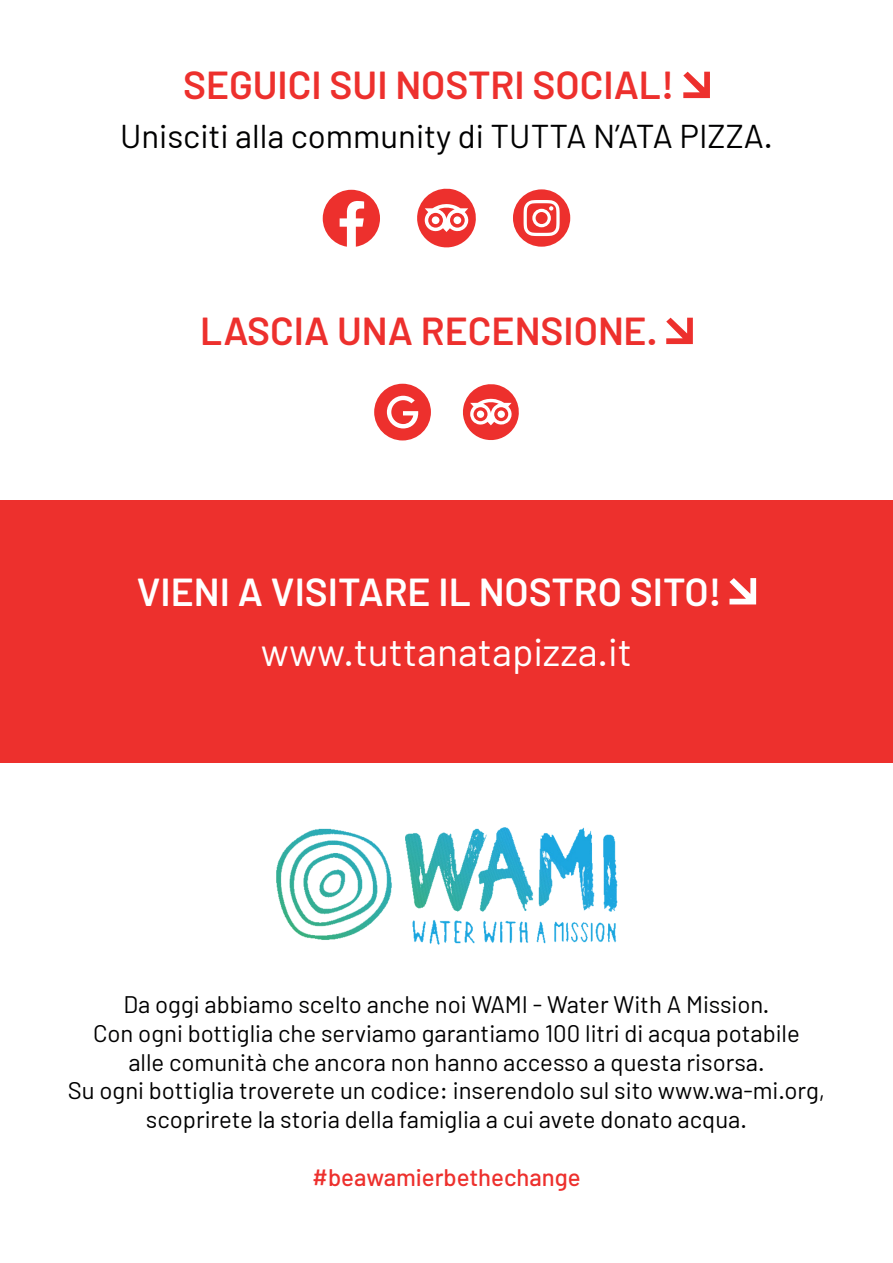
<style>
.page{position:relative;width:893px;height:1263px;background:#fff}
.page>*{position:absolute;margin:0;border:0;box-sizing:border-box;transform-origin:0 0}
.t1{font:600 39px "Barlow";color:#ed302d}
.t2{font:600 39px "Barlow";color:#fff}
.t3{font:39px "Barlow";color:#fff}
.t4{font:33px "Barlow";color:#000001}
.t5{font:24px/28.7px "Barlow";color:#000001;text-align:center}
.t6{font:500 24px "Barlow";color:#ed302d}
</style>
<div class="page">
<svg style="left:666px;top:318px;width:27px;height:26px"></svg>
<div style="left:0;top:500px;width:893px;height:263px;background:#ed302d"></div>
<div style="left:374px;top:384px;width:57px;height:56px;background:#ed302d;border-radius:50%"></div>
<svg style="left:387px;top:396px;width:31px;height:32px"></svg>
<svg style="left:463px;top:384px;width:56px;height:56px"></svg>
<svg style="left:683px;top:72px;width:27px;height:26px"></svg>
<img style="left:276px;top:827px;width:342px;height:118px">
<svg style="left:729px;top:578px;width:27px;height:26px"></svg>
<svg style="left:513px;top:189px;width:57px;height:58px"></svg>
<svg style="left:323px;top:190px;width:57px;height:57px"></svg>
<svg style="left:417px;top:188px;width:59px;height:59px"></svg>
<h1 class="t1" style="left:183px;top:61px;width:493px">SEGUICI SUI NOSTRI SOCIAL!</h1>
<h2 class="t4" style="left:120px;top:116px;width:654px">Unisciti alla community di TUTTA N’ATA PIZZA.</h2>
<h1 class="t1" style="left:200px;top:307px;width:459px">LASCIA UNA RECENSIONE.</h1>
<h1 class="t2" style="left:137px;top:567px;width:586px">VIENI A VISITARE IL NOSTRO SITO!</h1>
<h1 class="t3" style="left:261px;top:628px;width:373px">www.tuttanatapizza.it</h1>
<p class="t5" style="left:68px;top:990px;width:759px">Da oggi abbiamo scelto anche noi WAMI - Water With A Mission.<br>Con ogni bottiglia che serviamo garantiamo 100 litri di acqua potabile<br>alle comunità che ancora non hanno accesso a questa risorsa.<br>Su ogni bottiglia troverete un codice: inserendolo sul sito www.wa-mi.org, scoprirete la storia della famiglia a cui avete donato acqua.</p>
<p class="t6" style="left:312px;top:1162px;width:270px">#beawamierbethechange</p>
</div>
